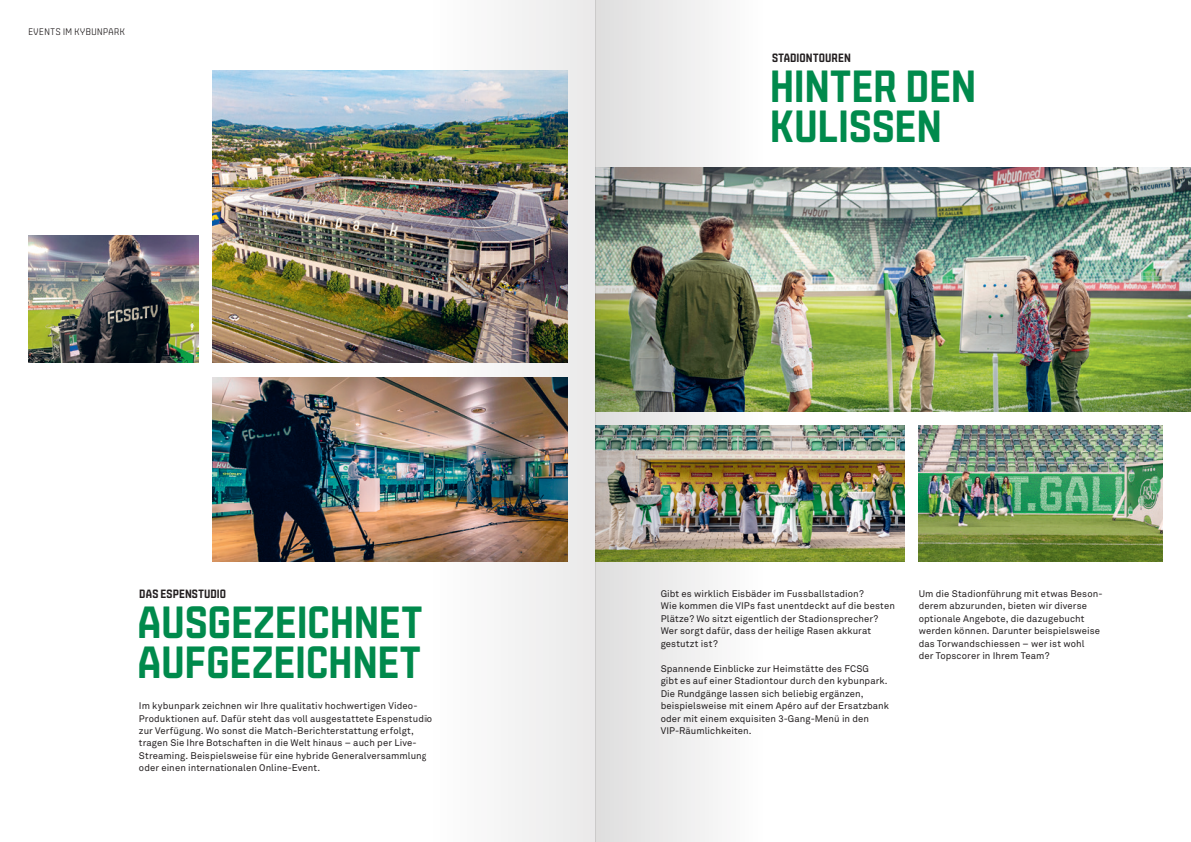
<style>
.page{position:relative;width:1191px;height:842px;background:#fff}
.page>*{position:absolute;margin:0;border:0;box-sizing:border-box;transform-origin:0 0}
.t1{font:700 45px/40px "Gruenweiss";color:#008a4c}
.t2{font:700 12px "Gruenweiss";letter-spacing:.01em;color:#231f20}
.t3{font:9.5px/12.5px "Akkurat Std";letter-spacing:.01em;color:#231f20}
.t4{font:300 9.5px "Gruenweiss";letter-spacing:.055em;color:#231f20}
</style>
<div class="page">
<img style="left:213px;top:71px;width:212px;height:292px">
<img style="left:28px;top:235px;width:170px;height:128px">
<img style="left:213px;top:377px;width:212px;height:184px">
<img style="left:918px;top:425px;width:244px;height:136px">
<img style="left:765px;top:167px;width:426px;height:244px">
<img style="left:765px;top:425px;width:139px;height:136px">
<img style="left:595px;top:0;width:170px;height:842px">
<img style="left:425px;top:0;width:170px;height:842px">
<p class="t4" style="left:28px;top:27px;width:98px">EVENTS IM KYBUNPARK</p>
<p class="t2" style="left:139px;top:587px;width:88px">DAS ESPENSTUDIO</p>
<h1 class="t1" style="left:137px;top:602px;width:286px">AUSGEZEICHNET<br>AUFGEZEICHNET</h1>
<p class="t3" style="left:139px;top:700px;width:294px">Im kybunpark zeichnen wir Ihre qualitativ hochwertigen Video-Produktionen auf. Dafür steht das voll ausgestattete Espenstudio zur Verfügung. Wo sonst die Match-Berichterstattung erfolgt, tragen Sie Ihre Botschaften in die Welt hinaus – auch per Live-Streaming. Beispielsweise für eine hybride Generalversammlung oder einen internationalen Online-Event.</p>
<p class="t2" style="left:772px;top:52px;width:80px">STADIONTOUREN</p>
<h1 class="t1" style="left:770px;top:67px;width:208px">HINTER DEN<br>KULISSEN</h1>
<p class="t3" style="left:660px;top:587px;width:236px">Gibt es wirklich Eisbäder im Fussballstadion?<br>Wie kommen die VIPs fast unentdeckt auf die besten Plätze? Wo sitzt eigentlich der Stadionsprecher?<br>Wer sorgt dafür, dass der heilige Rasen akkurat gestutzt ist?</p>
<p class="t3" style="left:660px;top:662px;width:230px">Spannende Einblicke zur Heimstätte des FCSG<br>gibt es auf einer Stadiontour durch den kybunpark.<br>Die Rundgänge lassen sich beliebig ergänzen, beispielsweise mit einem Apéro auf der Ersatzbank oder mit einem exquisiten 3-Gang-Menü in den VIP-Räumlichkeiten.</p>
<p class="t3" style="left:918px;top:587px;width:185px">Um die Stadionführung mit etwas Beson&shy;derem abzurunden, bieten wir diverse optionale Angebote, die dazugebucht werden können. Darunter beispielsweise das Torwandschiessen – wer ist wohl<br>der Topscorer in Ihrem Team?</p>
</div>
